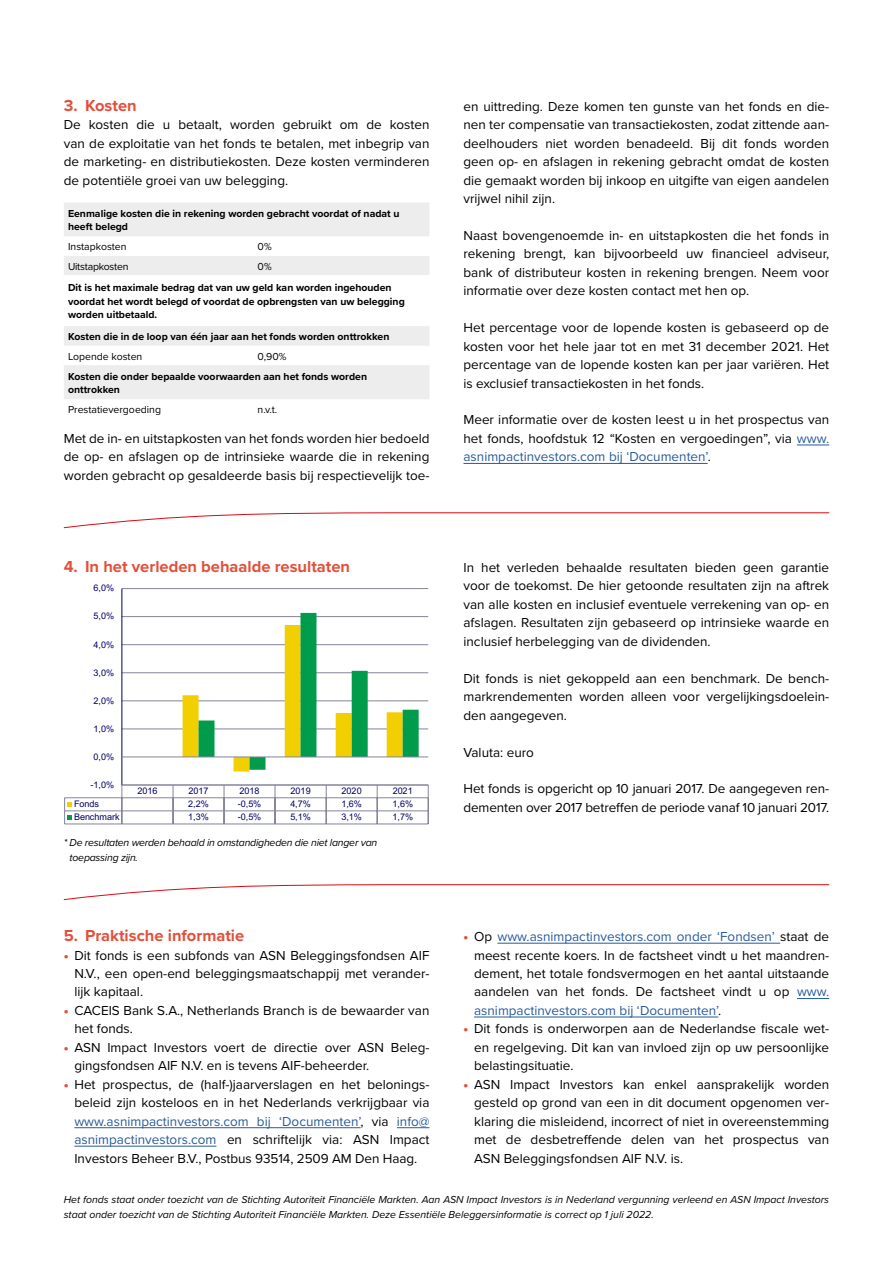
<style>
.page{position:relative;width:893px;height:1263px;background:#fff}
.page>*{position:absolute;margin:0;border:0;box-sizing:border-box;transform-origin:0 0}
.t1{font:700 16.5px "Proxima Nova";color:#e3503a}
.t2{font:13.5px/18.5px "Proxima Nova";color:#000;text-align:justify}
.t3{font:italic 10.5px/15px "Proxima Nova";letter-spacing:-.005em;color:#000}
.t4{font:700 10.5px/13.5px "Proxima Nova";color:#000}
.t5{font:10.5px "Proxima Nova";color:#000}
.t6{font:10.5px "Proxima Nova";letter-spacing:-.02em;color:#000}
.t7{font:9px "Arial";letter-spacing:-.01em;color:#006}
.t8{font:italic 9px "Arial";letter-spacing:-.005em;color:#000}
.s1{color:#275b9b}
.s2{font-style:normal}
.s3{font-weight:900;color:#e3503a}
</style>
<div class="page">
<div style="left:64px;top:203px;width:365px;height:33px;background:#ededed"></div>
<div style="left:64px;top:256px;width:365px;height:19px;background:#ededed"></div>
<svg style="left:64px;top:326px;width:365px;height:73px"></svg>
<hr style="left:797px;top:445px;width:32px;height:1px;background:#275b9b">
<hr style="left:463px;top:463px;width:245px;height:1px;background:#275b9b">
<hr style="left:74px;top:1127px;width:286px;height:1px;background:#275b9b">
<hr style="left:397px;top:1127px;width:32px;height:1px;background:#275b9b">
<hr style="left:74px;top:1146px;width:142px;height:1px;background:#275b9b">
<hr style="left:497px;top:943px;width:283px;height:1px;background:#275b9b">
<hr style="left:797px;top:998px;width:32px;height:1px;background:#275b9b">
<hr style="left:474px;top:1017px;width:244px;height:1px;background:#275b9b">
<svg style="left:63px;top:512px;width:767px;height:16px"></svg>
<svg style="left:63px;top:884px;width:767px;height:16px"></svg>
<hr style="left:122px;top:729px;width:306px;height:1px;background:#85859c">
<hr style="left:122px;top:700px;width:306px;height:1px;background:#85859c">
<hr style="left:122px;top:672px;width:306px;height:1px;background:#85859c">
<hr style="left:122px;top:644px;width:306px;height:1px;background:#85859c">
<hr style="left:122px;top:616px;width:306px;height:1px;background:#85859c">
<hr style="left:122px;top:588px;width:306px;height:1px;background:#85859c">
<svg style="left:183px;top:613px;width:236px;height:158px"></svg>
<hr style="left:122px;top:589px;width:1px;height:196px;background:#006">
<hr style="left:122px;top:757px;width:306px;height:1px;background:#85859c">
<hr style="left:122px;top:785px;width:306px;height:1px;background:#85859c">
<hr style="left:65px;top:797px;width:363px;height:1px;background:#85859c">
<hr style="left:65px;top:810px;width:363px;height:1px;background:#85859c">
<hr style="left:65px;top:824px;width:363px;height:1px;background:#85859c">
<svg style="left:122px;top:785px;width:1px;height:39px"></svg>
<svg style="left:173px;top:785px;width:1px;height:39px"></svg>
<svg style="left:224px;top:785px;width:1px;height:39px"></svg>
<svg style="left:275px;top:785px;width:1px;height:39px"></svg>
<svg style="left:326px;top:786px;width:1px;height:38px"></svg>
<svg style="left:377px;top:786px;width:1px;height:38px"></svg>
<svg style="left:428px;top:785px;width:1px;height:39px"></svg>
<svg style="left:64px;top:798px;width:8px;height:26px"></svg>
<p class="t1" style="left:64px;top:93px;width:74px">3. Kosten</p>
<p class="t2" style="left:64px;top:115px;width:367px">De kosten die u betaalt, worden gebruikt om de kosten van de exploitatie van het fonds te betalen, met inbegrip van de marketing- en distributiekosten. Deze kosten verminderen de potentiële groei van uw belegging.</p>
<p class="t4" style="left:68px;top:206px;width:333px">Eenmalige kosten die in rekening worden gebracht voordat of nadat u heeft belegd</p>
<p class="t5" style="left:68px;top:239px;width:60px">Instapkosten</p>
<p class="t5" style="left:258px;top:239px;width:16px">0%</p>
<p class="t6" style="left:68px;top:258px;width:62px">Uitstapkosten</p>
<p class="t5" style="left:258px;top:258px;width:16px">0%</p>
<p class="t4" style="left:68px;top:281px;width:338px">Dit is het maximale bedrag dat van uw geld kan worden ingehouden voordat het wordt belegd of voordat de opbrengsten van uw belegging worden uitbetaald.</p>
<p class="t4" style="left:68px;top:330px;width:323px">Kosten die in de loop van één jaar aan het fonds worden onttrokken</p>
<p class="t5" style="left:68px;top:348px;width:76px">Lopende kosten</p>
<p class="t5" style="left:258px;top:348px;width:30px">0,90%</p>
<p class="t4" style="left:68px;top:369px;width:301px">Kosten die onder bepaalde voorwaarden aan het fonds worden onttrokken</p>
<p class="t5" style="left:68px;top:402px;width:95px">Prestatievergoeding</p>
<p class="t5" style="left:258px;top:402px;width:21px">n.v.t.</p>
<p class="t2" style="left:64px;top:428px;width:367px">Met de in- en uitstapkosten van het fonds worden hier bedoeld de op- en afslagen op de intrinsieke waarde die in rekening worden gebracht op gesaldeerde basis bij respectievelijk toe-</p>
<p class="t2" style="left:463px;top:96px;width:367px">en uittreding. Deze komen ten gunste van het fonds en die&shy;nen ter compensatie van transactiekosten, zodat zittende aan&shy;deelhouders niet worden benadeeld. Bij dit fonds worden geen op- en afslagen in rekening gebracht omdat de kosten die gemaakt worden bij inkoop en uitgifte van eigen aandelen vrijwel nihil zijn.</p>
<p class="t2" style="left:463px;top:226px;width:367px">Naast bovengenoemde in- en uitstapkosten die het fonds in rekening brengt, kan bijvoorbeeld uw financieel adviseur, bank of distributeur kosten in rekening brengen. Neem voor informatie over deze kosten contact met hen op.</p>
<p class="t2" style="left:463px;top:318px;width:367px">Het percentage voor de lopende kosten is gebaseerd op de kosten voor het hele jaar tot en met 31 december 2021. Het percentage van de lopende kosten kan per jaar variëren. Het is exclusief transactiekosten in het fonds.</p>
<p class="t2" style="left:463px;top:410px;width:367px">Meer informatie over de kosten leest u in het prospectus van het fonds, hoofdstuk 12 “Kosten en vergoedingen”, via <span class="s1">www. asnimpactinvestors.com bij ‘Documenten’</span>.</p>
<p class="t1" style="left:64px;top:554px;width:288px">4. In het verleden behaalde resultaten</p>
<p class="t2" style="left:463px;top:558px;width:367px">In het verleden behaalde resultaten bieden geen garantie voor de toekomst. De hier getoonde resultaten zijn na aftrek van alle kosten en inclusief eventuele verrekening van op- en afslagen. Resultaten zijn gebaseerd op intrinsieke waarde en inclusief herbelegging van de dividenden.</p>
<p class="t2" style="left:463px;top:668px;width:367px">Dit fonds is niet gekoppeld aan een benchmark. De bench&shy;markrendementen worden alleen voor vergelijkingsdoelein&shy;den aangegeven.</p>
<p class="t2" style="left:463px;top:742px;width:72px">Valuta: euro</p>
<p class="t2" style="left:463px;top:779px;width:367px">Het fonds is opgericht op 10 januari 2017. De aangegeven ren&shy;dementen over 2017 betreffen de periode vanaf 10 januari 2017.</p>
<p class="t7" style="left:94px;top:582px;width:22px">6,0%</p>
<p class="t7" style="left:94px;top:610px;width:22px">5,0%</p>
<p class="t7" style="left:94px;top:638px;width:22px">4,0%</p>
<p class="t7" style="left:94px;top:666px;width:22px">3,0%</p>
<p class="t7" style="left:94px;top:694px;width:22px">2,0%</p>
<p class="t7" style="left:94px;top:722px;width:22px">1,0%</p>
<p class="t7" style="left:94px;top:750px;width:22px">0,0%</p>
<p class="t7" style="left:91px;top:778px;width:25px">-1,0%</p>
<p class="t7" style="left:137px;top:785px;width:22px">2016</p>
<p class="t7" style="left:188px;top:785px;width:22px">2017</p>
<p class="t7" style="left:240px;top:785px;width:22px">2018</p>
<p class="t7" style="left:291px;top:785px;width:22px">2019</p>
<p class="t7" style="left:342px;top:785px;width:22px">2020</p>
<p class="t7" style="left:393px;top:785px;width:22px">2021</p>
<p class="t7" style="left:74px;top:797px;width:27px">Fonds</p>
<p class="t7" style="left:188px;top:798px;width:22px">2,2%</p>
<p class="t7" style="left:238px;top:798px;width:25px">-0,5%</p>
<p class="t7" style="left:290px;top:798px;width:22px">4,7%</p>
<p class="t7" style="left:341px;top:798px;width:22px">1,6%</p>
<p class="t7" style="left:392px;top:798px;width:22px">1,6%</p>
<p class="t7" style="left:74px;top:810px;width:47px">Benchmark</p>
<p class="t7" style="left:188px;top:811px;width:22px">1,3%</p>
<p class="t7" style="left:238px;top:811px;width:25px">-0,5%</p>
<p class="t7" style="left:290px;top:811px;width:22px">5,1%</p>
<p class="t7" style="left:341px;top:811px;width:22px">3,1%</p>
<p class="t7" style="left:392px;top:811px;width:22px">1,7%</p>
<p class="t3" style="left:70px;top:834px;width:309px;text-indent:-6px">* De resultaten werden behaald in omstandigheden die niet langer van toepassing zijn.</p>
<p class="t8" style="left:30px;top:838px;width:341px">De resultaten werden behaald in omstandigheden die niet langer van toepassing zijn<span class="s2">.</span></p>
<p class="t1" style="left:64px;top:923px;width:182px">5. Praktische informatie</p>
<p class="t2" style="left:74px;top:945px;width:357px;text-indent:-11px"><span class="s3">•</span> Dit fonds is een subfonds van ASN Beleggingsfondsen AIF N.V., een open-end beleggingsmaatschappij met verander&shy;lijk kapitaal.</p>
<p class="t2" style="left:74px;top:1000px;width:357px;text-indent:-11px"><span class="s3">•</span> CACEIS Bank S.A., Netherlands Branch is de bewaarder van het fonds.</p>
<p class="t2" style="left:74px;top:1037px;width:357px;text-indent:-11px"><span class="s3">•</span> ASN Impact Investors voert de directie over ASN Beleg&shy;gingsfondsen AIF N.V. en is tevens AIF-beheerder.</p>
<p class="t2" style="left:74px;top:1074px;width:357px;text-indent:-11px"><span class="s3">•</span> Het prospectus, de (half-)jaarverslagen en het belonings&shy;beleid zijn kosteloos en in het Nederlands verkrijgbaar via <span class="s1">www.asnimpactinvestors.com bij ‘Documenten’</span>, via <span class="s1">info@ asnimpactinvestors.com</span> en schriftelijk via: ASN Impact Investors Beheer B.V., Postbus 93514, 2509 AM Den Haag.</p>
<p class="t2" style="left:474px;top:927px;width:357px;text-indent:-11px"><span class="s3">•</span> Op <span class="s1">www.asnimpactinvestors.com onder ‘Fondsen’</span> staat de meest recente koers. In de factsheet vindt u het maandren&shy;dement, het totale fondsvermogen en het aantal uitstaande aandelen van het fonds. De factsheet vindt u op <span class="s1">www. asnimpactinvestors.com bij ‘Documenten’</span>.</p>
<p class="t2" style="left:474px;top:1019px;width:357px;text-indent:-11px"><span class="s3">•</span> Dit fonds is onderworpen aan de Nederlandse fiscale wet&shy;en regelgeving. Dit kan van invloed zijn op uw persoonlijke belastingsituatie.</p>
<p class="t2" style="left:474px;top:1074px;width:357px;text-indent:-11px"><span class="s3">•</span> ASN Impact Investors kan enkel aansprakelijk worden gesteld op grond van een in dit document opgenomen ver&shy;klaring die misleidend, incorrect of niet in overeenstemming met de desbetreffende delen van het prospectus van ASN Beleggingsfondsen AIF N.V. is.</p>
<p class="t3" style="left:64px;top:1191px;width:767px">Het fonds staat onder toezicht van de Stichting Autoriteit Financiële Markten. Aan ASN Impact Investors is in Nederland vergunning verleend en ASN Impact Investors staat onder toezicht van de Stichting Autoriteit Financiële Markten. Deze Essentiële Beleggersinformatie is correct op 1 juli 2022.</p>
</div>
